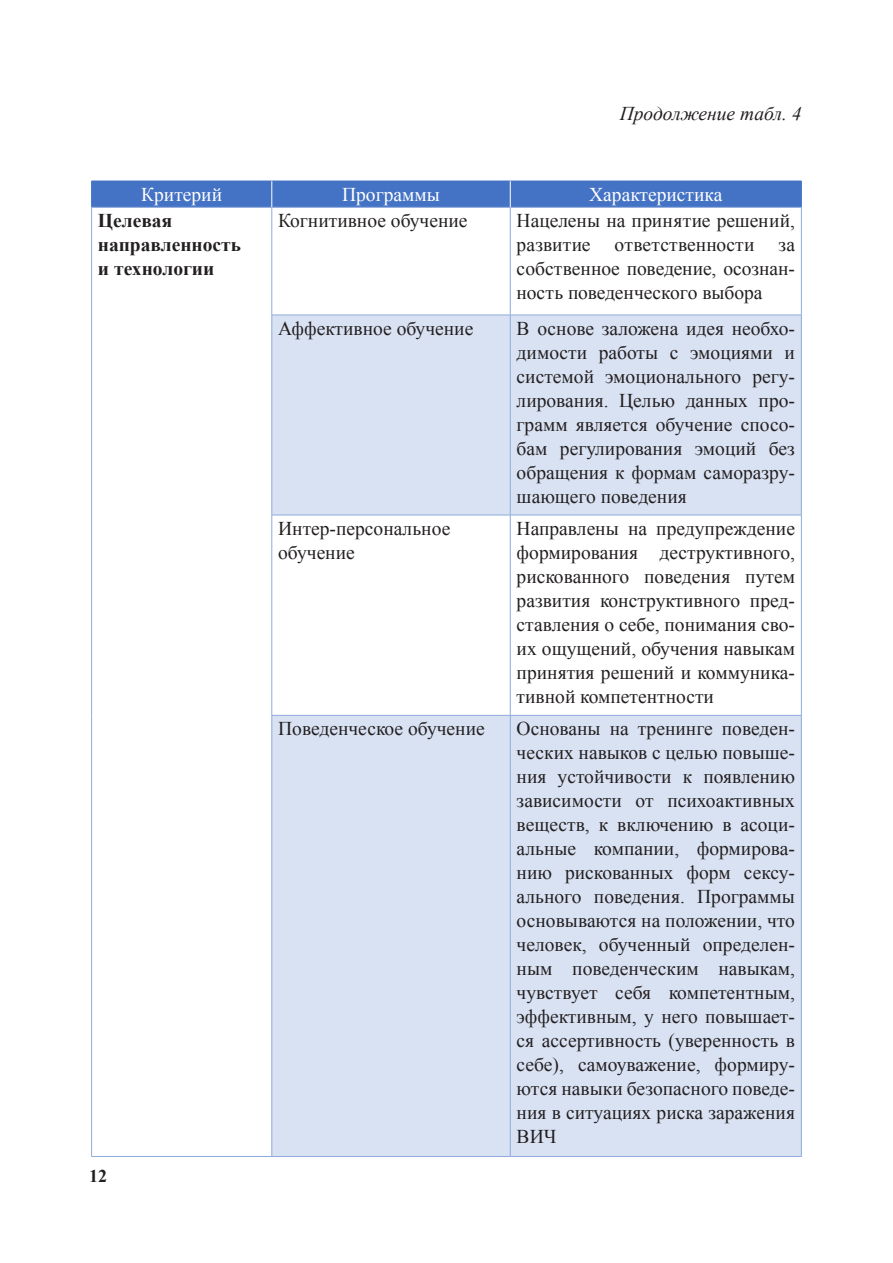
<style>
.page{position:relative;width:893px;height:1263px;background:#fff}
.page>*{position:absolute;margin:0;border:0;box-sizing:border-box;transform-origin:0 0}
.таблица{font:19.5px/24px "Times New Roman";color:#231f20;text-align:justify}
.таблица-2{font:700 19.5px/24px "Times New Roman";color:#231f20}
.таблица-3{font:19.5px "Times New Roman";color:#fff}
.сл__таблица{font:italic 19.5px "Times New Roman";color:#231f20}
.t1{font:700 18px "Times New Roman";color:#231f20}
</style>
<div class="page">
<svg style="left:273px;top:316px;width:528px;height:840px;fill:#d9e2f3"></svg>
<hr style="left:91px;top:207px;width:181px;height:1px;background:#8eaadb">
<hr style="left:91px;top:207px;width:1px;height:108px;background:#8eaadb">
<hr style="left:91px;top:315px;width:1px;height:200px;background:#8eaadb">
<hr style="left:91px;top:515px;width:1px;height:200px;background:#8eaadb">
<hr style="left:91px;top:715px;width:1px;height:441px;background:#8eaadb">
<hr style="left:91px;top:1156px;width:181px;height:1px;background:#8eaadb">
<hr style="left:272px;top:207px;width:238px;height:1px;background:#8eaadb">
<hr style="left:510px;top:207px;width:291px;height:1px;background:#8eaadb">
<hr style="left:801px;top:207px;width:1px;height:108px;background:#8eaadb">
<hr style="left:272px;top:315px;width:238px;height:1px;background:#8eaadb">
<hr style="left:510px;top:315px;width:291px;height:1px;background:#8eaadb">
<hr style="left:801px;top:315px;width:1px;height:200px;background:#8eaadb">
<hr style="left:272px;top:515px;width:238px;height:1px;background:#8eaadb">
<hr style="left:510px;top:515px;width:291px;height:1px;background:#8eaadb">
<hr style="left:801px;top:515px;width:1px;height:200px;background:#8eaadb">
<hr style="left:272px;top:715px;width:238px;height:1px;background:#8eaadb">
<hr style="left:510px;top:715px;width:291px;height:1px;background:#8eaadb">
<hr style="left:801px;top:715px;width:1px;height:441px;background:#8eaadb">
<hr style="left:272px;top:1156px;width:238px;height:1px;background:#8eaadb">
<hr style="left:510px;top:1156px;width:291px;height:1px;background:#8eaadb">
<div style="left:91px;top:181px;width:711px;height:26px;background:#4472c4"></div>
<hr style="left:272px;top:207px;width:1px;height:108px;background:#8eaadb">
<hr style="left:510px;top:207px;width:1px;height:108px;background:#8eaadb">
<hr style="left:272px;top:315px;width:1px;height:200px;background:#8eaadb">
<hr style="left:510px;top:315px;width:1px;height:200px;background:#8eaadb">
<hr style="left:272px;top:515px;width:1px;height:200px;background:#8eaadb">
<hr style="left:510px;top:515px;width:1px;height:200px;background:#8eaadb">
<hr style="left:272px;top:715px;width:1px;height:441px;background:#8eaadb">
<hr style="left:510px;top:715px;width:1px;height:441px;background:#8eaadb">
<p class="сл__таблица" style="left:620px;top:100px;width:183px">Продолжение табл. 4</p>
<p class="таблица-3" style="left:141px;top:181px;width:82px">Критерий</p>
<p class="таблица-3" style="left:342px;top:181px;width:99px">Программы</p>
<p class="таблица-3" style="left:589px;top:181px;width:135px">Характеристика</p>
<p class="таблица-2" style="left:98px;top:208px;width:145px">Целевая направленность и технологии</p>
<p class="таблица" style="left:278px;top:208px;width:191px">Когнитивное обучение</p>
<p class="таблица" style="left:517px;top:208px;width:280px">Нацелены на принятие решений, развитие ответственности за собственное поведение, осознан&shy;ность поведенческого выбора</p>
<p class="таблица" style="left:278px;top:316px;width:197px">Аффективное обучение</p>
<p class="таблица" style="left:517px;top:316px;width:280px">В основе заложена идея необхо&shy;димости работы с эмоциями и системой эмоционального регу&shy;лирования. Целью данных про&shy;грамм является обучение спосо&shy;бам регулирования эмоций без обращения к формам саморазру&shy;шающего поведения</p>
<p class="таблица" style="left:278px;top:516px;width:174px">Интер-персональное</p>
<p class="таблица" style="left:278px;top:540px;width:78px">обучение</p>
<p class="таблица" style="left:517px;top:516px;width:280px">Направлены на предупреждение формирования деструктивного, рискованного поведения путем развития конструктивного пред&shy;ставления о себе, понимания сво&shy;их ощущений, обучения навыкам принятия решений и коммуника&shy;тивной компетентности</p>
<p class="t1" style="left:89px;top:1163px;width:19px">12</p>
<p class="таблица" style="left:278px;top:716px;width:208px">Поведенческое обучение</p>
<p class="таблица" style="left:517px;top:716px;width:280px">Основаны на тренинге поведен&shy;ческих навыков с целью повыше&shy;ния устойчивости к появлению зависимости от психоактивных веществ, к включению в асоци&shy;альные компании, формирова&shy;нию рискованных форм сексу&shy;ального поведения. Программы основываются на положении, что человек, обученный определен&shy;ным поведенческим навыкам, чувствует себя компетентным, эффективным, у него повышает&shy;ся ассертивность (уверенность в себе), самоуважение, формиру&shy;ются навыки безопасного поведе&shy;ния в ситуациях риска заражения ВИЧ</p>
</div>
